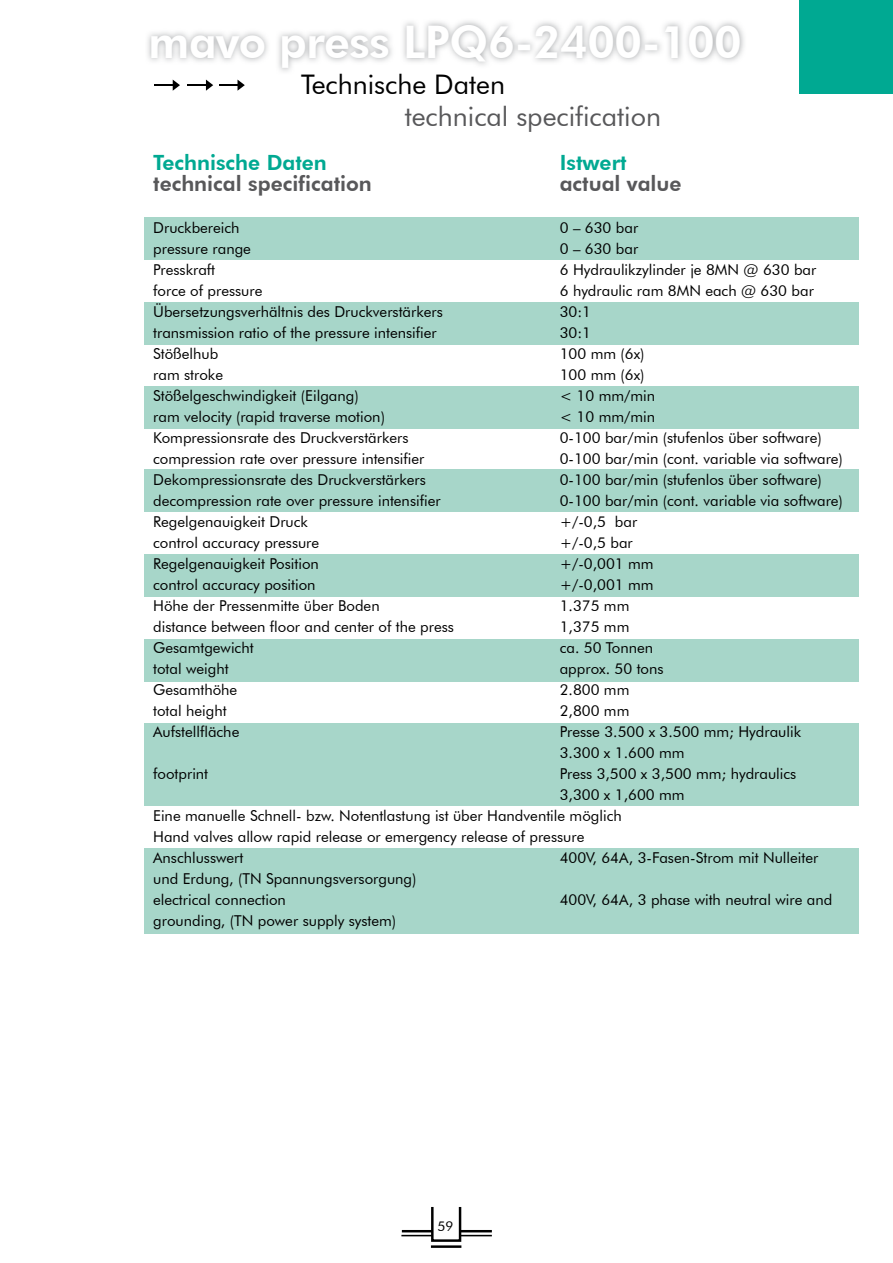
<style>
.page{position:relative;width:893px;height:1263px;background:#fff}
.page>*{position:absolute;margin:0;border:0;box-sizing:border-box;transform-origin:0 0}
.t1{font:800 45px "Futura BT";letter-spacing:-.01em;color:#fff}
.t2{font:27px "Futura BT";color:#58585a}
.t3{font:27px "Futura BT";color:#000}
.t4{font:800 21px "Futura BT";color:#58585a}
.t5{font:800 21px "Futura BT";color:#00a992}
.t6{font:15px/21px "Futura BT";color:#000}
.t7{font:13.5px "Futura BT";color:#000}
</style>
<div class="page">
<div style="left:799px;top:0;width:94px;height:94px;background:#00a992"></div>
<hr style="left:154px;top:84px;width:22px;height:2px;background:#000">
<svg style="left:173px;top:80px;width:7px;height:11px"></svg>
<hr style="left:187px;top:84px;width:22px;height:2px;background:#000">
<svg style="left:206px;top:80px;width:7px;height:11px"></svg>
<hr style="left:219px;top:84px;width:22px;height:2px;background:#000">
<svg style="left:238px;top:80px;width:7px;height:11px"></svg>
<svg style="left:431px;top:1207px;width:30px;height:35px"></svg>
<hr style="left:461px;top:1235px;width:31px;height:1px;background:#000">
<hr style="left:402px;top:1230px;width:30px;height:2px;background:#000">
<hr style="left:461px;top:1230px;width:31px;height:2px;background:#000">
<hr style="left:401px;top:1235px;width:31px;height:1px;background:#000">
<hr style="left:431px;top:1245px;width:30px;height:3px;background:#000">
<div style="left:145px;top:848px;width:714px;height:86px;background:#a7d6c9"></div>
<div style="left:145px;top:723px;width:714px;height:83px;background:#a7d6c9"></div>
<div style="left:145px;top:639px;width:714px;height:43px;background:#a7d6c9"></div>
<div style="left:145px;top:554px;width:714px;height:42px;background:#a7d6c9"></div>
<div style="left:145px;top:469px;width:714px;height:43px;background:#a7d6c9"></div>
<div style="left:145px;top:387px;width:714px;height:42px;background:#a7d6c9"></div>
<div style="left:145px;top:302px;width:714px;height:43px;background:#a7d6c9"></div>
<div style="left:145px;top:217px;width:714px;height:43px;background:#a7d6c9"></div>
<img style="left:147px;top:21px;width:597px;height:51px">
<h1 class="t1" style="left:149px;top:15px;width:595px">mavo press LPQ6-2400-100</h1>
<h2 class="t3" style="left:301px;top:68px;width:205px">Technische Daten</h2>
<h2 class="t2" style="left:405px;top:100px;width:258px">technical specification</h2>
<h3 class="t5" style="left:153px;top:150px;width:175px">Technische Daten</h3>
<h3 class="t5" style="left:560px;top:150px;width:68px">Istwert</h3>
<h3 class="t4" style="left:153px;top:171px;width:220px">technical specification</h3>
<h3 class="t4" style="left:560px;top:171px;width:123px">actual value</h3>
<p class="t6" style="left:153px;top:217px;width:88px">Druckbereich</p>
<p class="t6" style="left:560px;top:217px;width:80px">0 – 630 bar</p>
<p class="t6" style="left:153px;top:238px;width:99px">pressure range</p>
<p class="t6" style="left:560px;top:238px;width:80px">0 – 630 bar</p>
<p class="t6" style="left:153px;top:259px;width:63px">Presskraft</p>
<p class="t6" style="left:560px;top:259px;width:258px">6 Hydraulikzylinder je 8MN @ 630 bar</p>
<p class="t6" style="left:153px;top:280px;width:111px">force of pressure</p>
<p class="t6" style="left:560px;top:280px;width:256px">6 hydraulic ram 8MN each @ 630 bar</p>
<p class="t6" style="left:153px;top:301px;width:291px">Übersetzungsverhältnis des Druckverstärkers</p>
<p class="t6" style="left:560px;top:301px;width:33px">30:1</p>
<p class="t6" style="left:153px;top:322px;width:285px">transmission ratio of the pressure intensifier</p>
<p class="t6" style="left:560px;top:322px;width:33px">30:1</p>
<p class="t6" style="left:153px;top:343px;width:67px">Stößelhub</p>
<p class="t6" style="left:560px;top:343px;width:86px">100 mm (6x)</p>
<p class="t6" style="left:153px;top:364px;width:71px">ram stroke</p>
<p class="t6" style="left:560px;top:364px;width:86px">100 mm (6x)</p>
<p class="t6" style="left:153px;top:385px;width:207px">Stößelgeschwindigkeit (Eilgang)</p>
<p class="t6" style="left:560px;top:385px;width:97px">&lt; 10 mm/min</p>
<p class="t6" style="left:153px;top:406px;width:233px">ram velocity (rapid traverse motion)</p>
<p class="t6" style="left:560px;top:406px;width:97px">&lt; 10 mm/min</p>
<p class="t6" style="left:153px;top:427px;width:257px">Kompressionsrate des Druckverstärkers</p>
<p class="t6" style="left:560px;top:427px;width:263px">0-100 bar/min (stufenlos über software)</p>
<p class="t6" style="left:153px;top:448px;width:273px">compression rate over pressure intensifier</p>
<p class="t6" style="left:560px;top:448px;width:285px">0-100 bar/min (cont. variable via software)</p>
<p class="t6" style="left:153px;top:469px;width:274px">Dekompressionsrate des Druckverstärkers</p>
<p class="t6" style="left:560px;top:469px;width:263px">0-100 bar/min (stufenlos über software)</p>
<p class="t6" style="left:153px;top:490px;width:289px">decompression rate over pressure intensifier</p>
<p class="t6" style="left:560px;top:490px;width:285px">0-100 bar/min (cont. variable via software)</p>
<p class="t6" style="left:153px;top:511px;width:156px">Regelgenauigkeit Druck</p>
<p class="t6" style="left:560px;top:511px;width:79px">+/-0,5 bar</p>
<p class="t6" style="left:153px;top:532px;width:168px">control accuracy pressure</p>
<p class="t6" style="left:560px;top:532px;width:75px">+/-0,5 bar</p>
<p class="t6" style="left:153px;top:553px;width:167px">Regelgenauigkeit Position</p>
<p class="t6" style="left:560px;top:553px;width:95px">+/-0,001 mm</p>
<p class="t6" style="left:153px;top:574px;width:164px">control accuracy position</p>
<p class="t6" style="left:560px;top:574px;width:95px">+/-0,001 mm</p>
<p class="t6" style="left:153px;top:595px;width:228px">Höhe der Pressenmitte über Boden</p>
<p class="t6" style="left:560px;top:595px;width:71px">1.375 mm</p>
<p class="t6" style="left:153px;top:616px;width:302px">distance between floor and center of the press</p>
<p class="t6" style="left:560px;top:616px;width:71px">1,375 mm</p>
<p class="t6" style="left:153px;top:637px;width:102px">Gesamtgewicht</p>
<p class="t6" style="left:560px;top:637px;width:95px">ca. 50 Tonnen</p>
<p class="t6" style="left:153px;top:658px;width:77px">total weight</p>
<p class="t6" style="left:560px;top:658px;width:105px">approx. 50 tons</p>
<p class="t6" style="left:153px;top:679px;width:86px">Gesamthöhe</p>
<p class="t6" style="left:560px;top:679px;width:71px">2.800 mm</p>
<p class="t6" style="left:153px;top:700px;width:75px">total height</p>
<p class="t6" style="left:560px;top:700px;width:71px">2,800 mm</p>
<p class="t6" style="left:153px;top:721px;width:88px">Aufstellfläche</p>
<p class="t6" style="left:560px;top:721px;width:243px">Presse 3.500 x 3.500 mm; Hydraulik<br>3.300 x 1.600 mm</p>
<p class="t6" style="left:153px;top:763px;width:57px">footprint</p>
<p class="t6" style="left:560px;top:763px;width:238px">Press 3,500 x 3,500 mm; hydraulics</p>
<p class="t6" style="left:560px;top:784px;width:126px">3,300 x 1,600 mm</p>
<p class="t6" style="left:153px;top:805px;width:470px">Eine manuelle Schnell- bzw. Notentlastung ist über Handventile möglich</p>
<p class="t6" style="left:153px;top:826px;width:433px">Hand valves allow rapid release or emergency release of pressure</p>
<p class="t6" style="left:153px;top:847px;width:92px">Anschlusswert</p>
<p class="t6" style="left:560px;top:847px;width:260px">400V, 64A, 3-Fasen-Strom mit Nulleiter</p>
<p class="t6" style="left:153px;top:868px;width:265px">und Erdung, (TN Spannungsversorgung) electrical connection</p>
<p class="t6" style="left:560px;top:889px;width:274px">400V, 64A, 3 phase with neutral wire and</p>
<p class="t6" style="left:153px;top:910px;width:245px">grounding, (TN power supply system)</p>
<p class="t7" style="left:437px;top:1218px;width:17px">59</p>
</div>
